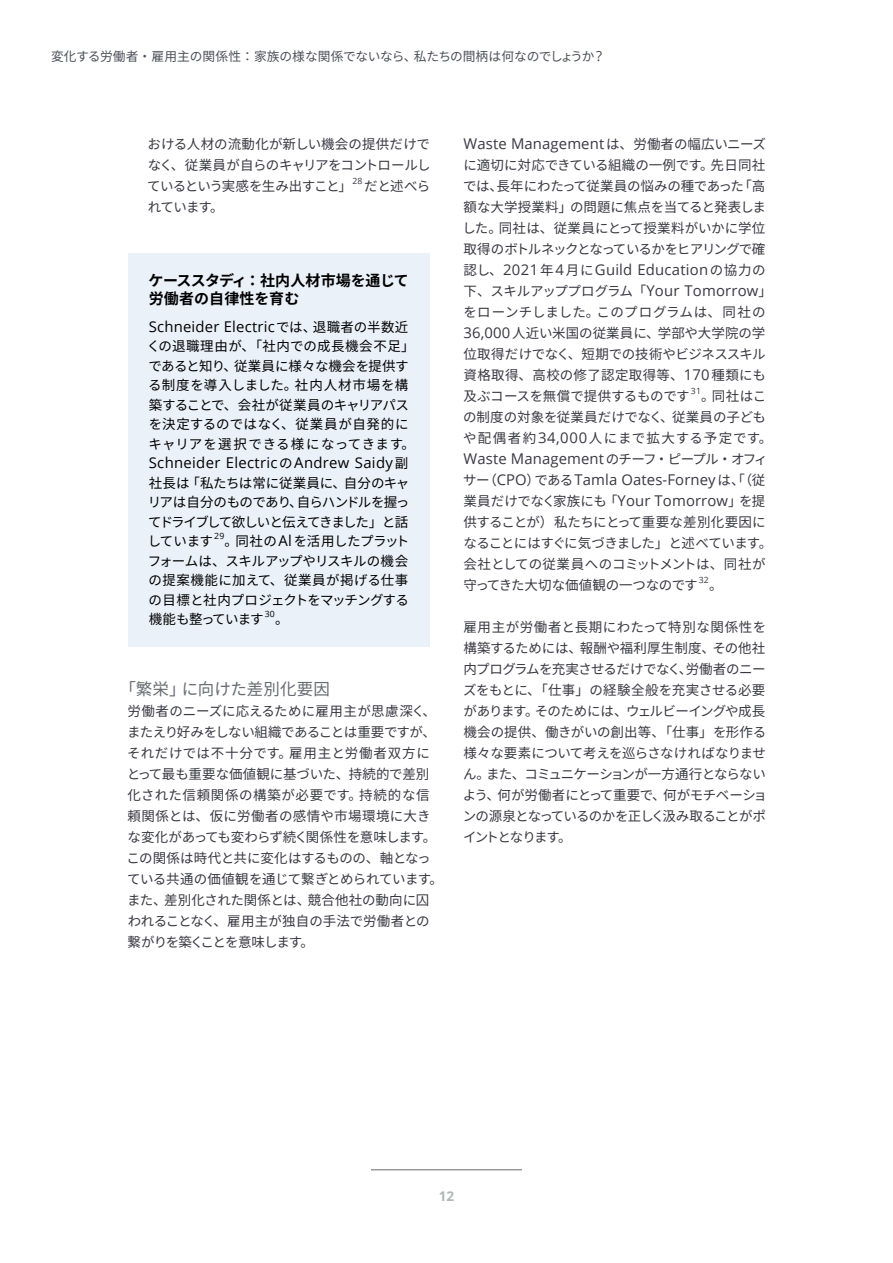
<style>
.page{position:relative;width:893px;height:1263px;background:#fff}
.page>*{position:absolute;margin:0;border:0;box-sizing:border-box;transform-origin:0 0}
.小見出し_R_11_CG6{font:16.5px "Noto Sans JP";letter-spacing:.01em;color:#696b71}
.コラムタイトル_B_10_12_Bk{font:700 15px/18px "Noto Sans JP";color:#000}
.本文_R_9_13_CG11{font:14.85px/21px "Open Sans";letter-spacing:.01em;color:#383842}
.コラム本文_R_9_13_Bk{font:14.85px "Open Sans";letter-spacing:.02em;color:#000}
.本文_R_9_13_CG11-2{font:13.5px/21px "Noto Sans JP";letter-spacing:-.015em;color:#383842}
.コラム本文_R_9_13_Bk-2{font:13.5px/19.5px "Noto Sans JP";letter-spacing:-.01em;color:#000;text-align:justify}
.コラム本文_R_9_13_Bk-3{font:13.5px/19.5px "Noto Sans JP";letter-spacing:.015em;color:#000}
.本文_R_9_13_CG11-3{font:13.5px/21px "Noto Sans JP";letter-spacing:.01em;color:#383842}
.t1{font:700 13.5px "Open Sans";color:#b3b5b6}
.t2{font:12.75px "Noto Sans JP";letter-spacing:-.01em;color:#4e5059}
.本文_R_9_13_CG11-4{font:8.7px "Open Sans";color:#383842}
.コラム本文_R_9_13_Bk-4{font:8.7px "Open Sans";color:#000}
.s1{font-family:"Open Sans";font-size:14.1px}
.s2{font-family:"Noto Sans JP";font-size:13.5px}
.s3{font-family:"Open Sans";font-size:14.85px}
</style>
<div class="page">
<hr style="left:371px;top:1169px;width:151px;height:1px;background:#696b71">
<div style="left:128px;top:254px;width:301px;height:393px;background:#ebf1f9"></div>
<p class="t2" style="left:51px;top:49px;width:552px">変化する労働者・雇用主の関係性：家族の様な関係でないなら、私たちの間柄は何なのでしょうか<span class="s1">?</span></p>
<p class="本文_R_9_13_CG11-2" style="left:147px;top:133px;width:285px;text-align:justify">おける人材の流動化が新しい機会の提供だけでなく、従業員が自らのキャリアをコントロールしているという実感を生み出すこと」</p>
<p class="本文_R_9_13_CG11-4" style="left:352px;top:175px;width:11px">28</p>
<p class="本文_R_9_13_CG11-2" style="left:364px;top:175px;width:67px">だと述べら</p>
<p class="本文_R_9_13_CG11-2" style="left:148px;top:196px;width:77px">れています。</p>
<p class="コラムタイトル_B_10_12_Bk" style="left:149px;top:272px;width:262px">ケーススタディ：社内人材市場を通じて労働者の自律性を育む</p>
<p class="コラム本文_R_9_13_Bk" style="left:149px;top:316px;width:261px">Schneider Electric<span class="s2">では、退職者の半数近</span></p>
<p class="コラム本文_R_9_13_Bk-3" style="left:147px;top:337px;width:270px">くの退職理由が、「社内での成長機会不足」であると知り、従業員に様々な機会を提供する制度を導入しました。社内人材市場を構築することで、会社が従業員のキャリアパスを決定するのではなく、従業員が自発的にキャリアを選択できる様になってきます。</p>
<p class="コラム本文_R_9_13_Bk" style="left:149px;top:452px;width:261px">Schneider Electric<span class="s2">の</span>Andrew Saidy<span class="s2">副</span></p>
<p class="コラム本文_R_9_13_Bk-2" style="left:148px;top:473px;width:263px">社長は「私たちは常に従業員に、自分のキャリアは自分のものであり、自らハンドルを握ってドライブして欲しいと伝えてきました」と話しています</p>
<p class="コラム本文_R_9_13_Bk-4" style="left:214px;top:530px;width:12px">29</p>
<p class="コラム本文_R_9_13_Bk-2" style="left:148px;top:532px;width:263px;text-indent:77px">。同社の<span class="s3">Al</span>を活用したプラットフォームは、スキルアップやリスキルの機会の提案機能に加えて、従業員が掲げる仕事の目標と社内プロジェクトをマッチングする機能も整っています</p>
<p class="コラム本文_R_9_13_Bk-4" style="left:265px;top:608px;width:11px">30</p>
<p class="コラム本文_R_9_13_Bk-2" style="left:275px;top:610px;width:15px">。</p>
<p class="小見出し_R_11_CG6" style="left:120px;top:679px;width:212px">「繁栄」に向けた差別化要因</p>
<p class="本文_R_9_13_CG11-2" style="left:127px;top:700px;width:318px">労働者のニーズに応えるために雇用主が思慮深く、またえり好みをしない組織であることは重要ですが、それだけでは不十分です。雇用主と労働者双方にとって最も重要な価値観に基づいた、持続的で差別化された信頼関係の構築が必要です。持続的な信頼関係とは、仮に労働者の感情や市場環境に大きな変化があっても変わらず続く関係性を意味します。この関係は時代と共に変化はするものの、軸となっている共通の価値観を通じて繋ぎとめられています。また、差別化された関係とは、競合他社の動向に囚われることなく、雇用主が独自の手法で労働者との繋がりを築くことを意味します。</p>
<p class="本文_R_9_13_CG11" style="left:463px;top:132px;width:304px">Waste Management<span class="s2">は、労働者の幅広いニーズ</span></p>
<p class="本文_R_9_13_CG11-2" style="left:462px;top:154px;width:305px;text-align:justify">に適切に対応できている組織の一例です。先日同社では、長年にわたって従業員の悩みの種であった「高額な大学授業料」の問題に焦点を当てると発表しました。同社は、従業員にとって授業料がいかに学位取得のボトルネックとなっているかをヒアリングで確</p>
<p class="本文_R_9_13_CG11" style="left:463px;top:258px;width:304px"><span class="s2">認し、</span>2021<span class="s2">年</span>4<span class="s2">月に</span>Guild Education<span class="s2">の協力の</span></p>
<p class="本文_R_9_13_CG11-2" style="left:463px;top:280px;width:310px">下、スキルアッププログラム「<span class="s3">Your Tomorrow</span>」をローンチしました。このプログラムは、同社の<br><span class="s3">36,000</span>人近い米国の従業員に、学部や大学院の学位取得だけでなく、短期での技術やビジネススキル資格取得、高校の修了認定取得等、<span class="s3">170</span>種類にも及ぶコースを無償で提供するものです</p>
<p class="本文_R_9_13_CG11-4" style="left:691px;top:385px;width:12px">31</p>
<p class="本文_R_9_13_CG11-3" style="left:463px;top:385px;width:311px;text-indent:238px">。同社はこの制度の対象を従業員だけでなく、従業員の子どもや配偶者約<span class="s3">34,000</span>人にまで拡大する予定です。</p>
<p class="本文_R_9_13_CG11" style="left:463px;top:447px;width:306px">Waste Management<span class="s2">のチーフ・ピープル・オフィサー（</span>CPO<span class="s2">）である</span>Tamla Oates-Forney<span class="s2">は、「（従</span></p>
<p class="本文_R_9_13_CG11-2" style="left:463px;top:490px;width:310px">業員だけでなく家族にも「<span class="s3">Your Tomorrow</span>」を提供することが）私たちにとって重要な差別化要因になることにはすぐに気づきました」と述べています。会社としての従業員へのコミットメントは、同社が守ってきた大切な価値観の一つなのです</p>
<p class="本文_R_9_13_CG11-4" style="left:699px;top:574px;width:11px">32</p>
<p class="本文_R_9_13_CG11-2" style="left:709px;top:574px;width:15px">。</p>
<p class="本文_R_9_13_CG11-2" style="left:463px;top:616px;width:306px">雇用主が労働者と長期にわたって特別な関係性を構築するためには、報酬や福利厚生制度、その他社内プログラムを充実させるだけでなく、労働者のニーズをもとに、「仕事」の経験全般を充実させる必要があります。そのためには、ウェルビーイングや成長機会の提供、働きがいの創出等、「仕事」を形作る様々な要素について考えを巡らさなければなりません。また、コミュニケーションが一方通行とならないよう、何が労働者にとって重要で、何がモチベーションの源泉となっているのかを正しく汲み取ることがポイントとなります。</p>
<p class="t1" style="left:439px;top:1186px;width:17px">12</p>
</div>
